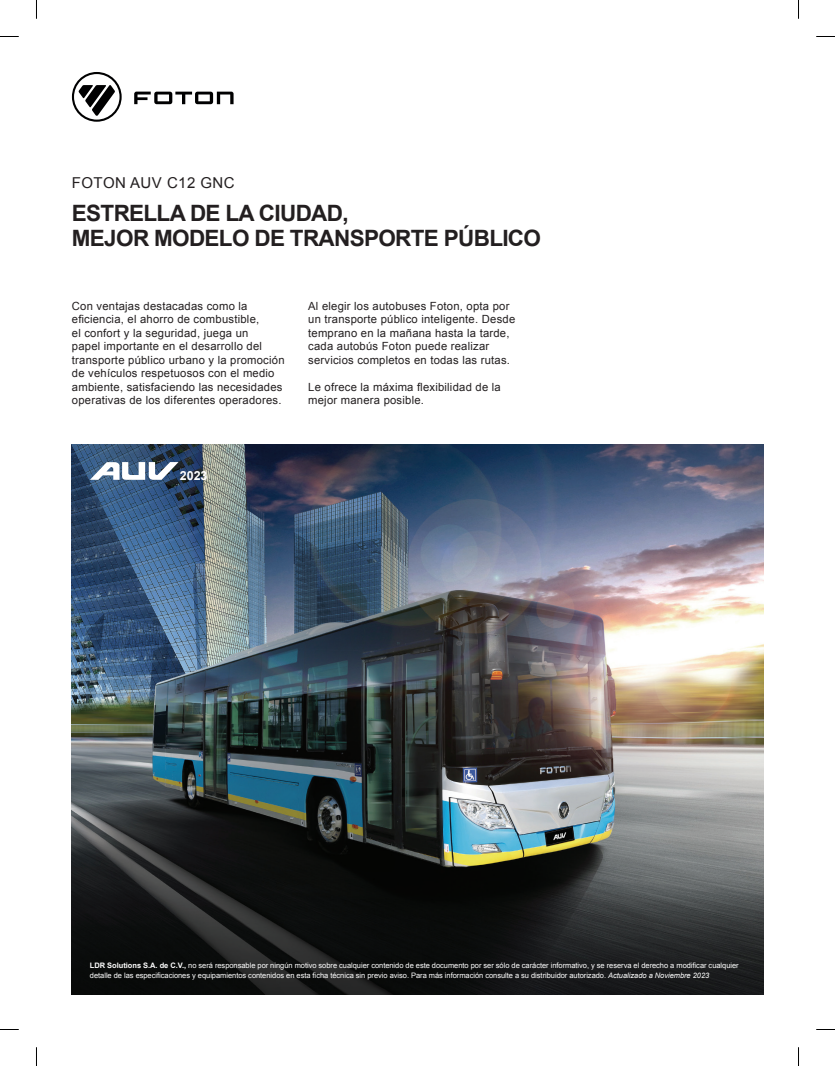
<style>
.page{position:relative;width:835px;height:1066px;background:#fff}
.page>*{position:absolute;margin:0;border:0;box-sizing:border-box;transform-origin:0 0}
.t1{font:700 22.5px "Arial";letter-spacing:-.03em;color:#231f20}
.t2{font:15px "Arial";letter-spacing:.03em;color:#231f20}
.t3{font:700 12.5px "Arial";color:#fff}
.t4{font:11.25px/13.5px "Arial";letter-spacing:.02em;color:#231f20}
.t5{font:7.5px/10px "Arial";letter-spacing:-.005em;color:#fff}
.s1{font-weight:700}
.s2{font-style:italic}
</style>
<div class="page">
<img style="left:72px;top:444px;width:691px;height:549px">
<svg style="left:90px;top:462px;width:88px;height:17px"></svg>
<svg style="left:72px;top:72px;width:50px;height:50px"></svg>
<svg style="left:134px;top:92px;width:99px;height:12px"></svg>
<svg style="left:0;top:36px;width:19px;height:1px"></svg>
<svg style="left:816px;top:36px;width:19px;height:1px"></svg>
<svg style="left:36px;top:0;width:1px;height:19px"></svg>
<svg style="left:36px;top:1047px;width:1px;height:18px"></svg>
<svg style="left:798px;top:0;width:1px;height:19px"></svg>
<svg style="left:798px;top:1047px;width:1px;height:18px"></svg>
<p class="t2" style="left:72px;top:172px;width:164px">FOTON AUV C12 GNC</p>
<p class="t1" style="left:72px;top:198px;width:278px">ESTRELLA DE LA CIUDAD,</p>
<p class="t1" style="left:72px;top:223px;width:471px">MEJOR MODELO DE TRANSPORTE PÚBLICO</p>
<p class="t4" style="left:72px;top:299px;width:214px">Con ventajas destacadas como la eficiencia, el ahorro de combustible,<br>el confort y la seguridad, juega un<br>papel importante en el desarrollo del transporte público urbano y la promoción de vehículos respetuosos con el medio ambiente, satisfaciendo las necesidades operativas de los diferentes operadores.</p>
<p class="t4" style="left:308px;top:299px;width:209px">Al elegir los autobuses Foton, opta por un transporte público inteligente. Desde temprano en la mañana hasta la tarde, cada autobús Foton puede realizar servicios completos en todas las rutas.</p>
<p class="t4" style="left:308px;top:380px;width:194px">Le ofrece la máxima flexibilidad de la mejor manera posible.</p>
<p class="t3" style="left:180px;top:467px;width:29px">2023</p>
<p class="t5" style="left:90px;top:959px;width:650px"><span class="s1">LDR Solutions S.A. de C.V.,</span> no será responsable por ningún motivo sobre cualquier contenido de este documento por ser sólo de carácter informativo, y se reserva el derecho a modificar cualquier detalle de las especificaciones y equipamientos contenidos en esta ficha técnica sin previo aviso. Para más información consulte a su distribuidor autorizado. <span class="s2">Actualizado a Noviembre 2023</span></p>
</div>
